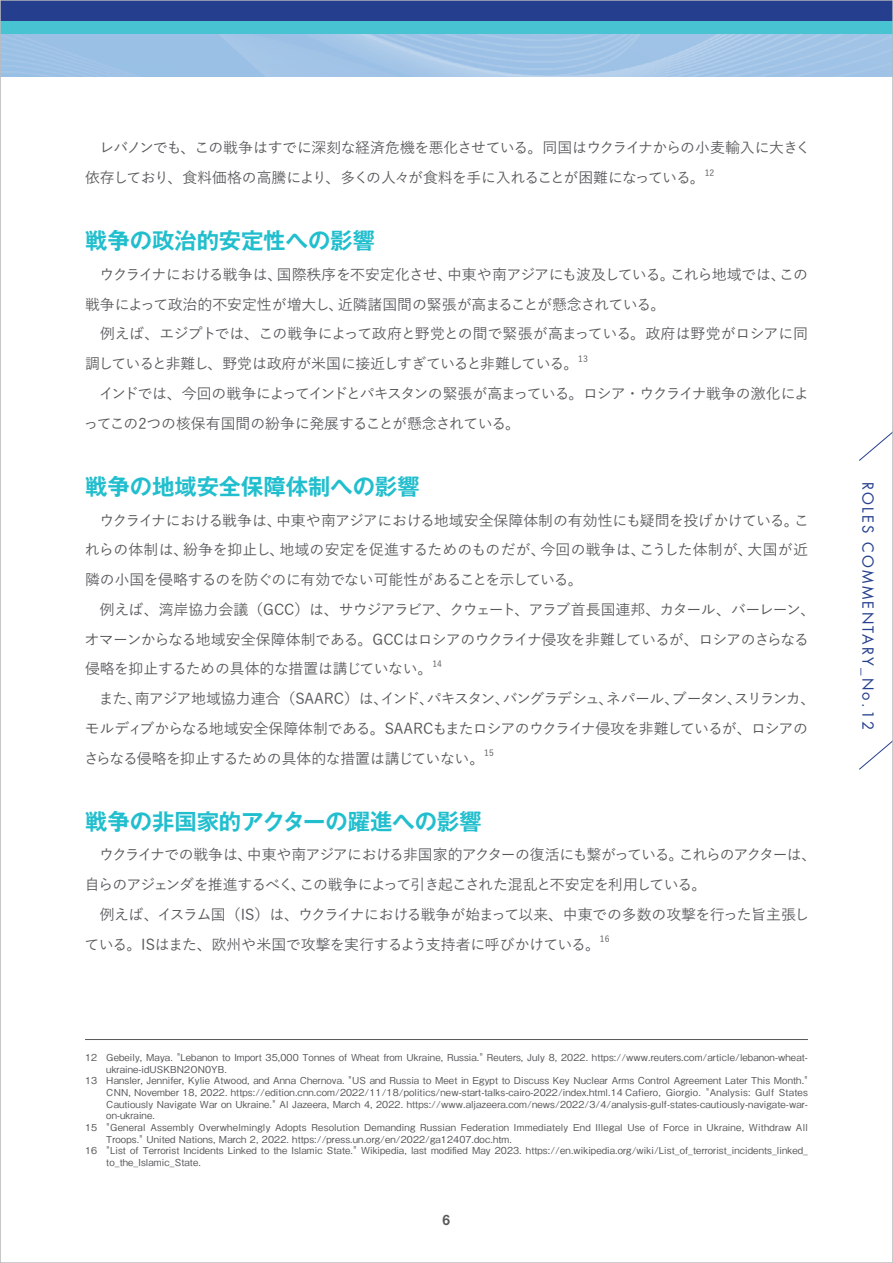
<style>
.page{position:relative;width:893px;height:1263px;background:#fff}
.page>*{position:absolute;margin:0;border:0;box-sizing:border-box;transform-origin:0 0}
.ROLES_中見出し{font:700 22.35px "Gothic MB101 Pro De";color:#21bece}
.ROLES_本文{font:14.85px/29.7px "Yu Gothic Std M";letter-spacing:-.035em;color:#57585a}
.ROLES_中見出し-2{font:14.85px/29.7px "Yu Gothic Std M";letter-spacing:-.045em;color:#57585a;text-align:justify}
.ROLES_中見出し-3{font:14.85px/29.7px "Yu Gothic Std M";letter-spacing:-.02em;color:#57585a}
.ROLES_小見出し{font:14.85px "Futura Std";letter-spacing:.15em;color:#253f8e}
.t1{font:13.8px "Midashi Go Pr 5 MB31";color:#57585a}
.ROLES_注釈2{font:500 9.6px/11.7px "Gothic BBB Pr 6";letter-spacing:.01em;color:#57585a}
.ROLES_本文-2{font:8.7px "Yu Gothic Std M";color:#57585a}
</style>
<div class="page">
<svg style="left:2px;top:34px;width:889px;height:43px;fill:#a0c3e6"></svg>
<div style="left:0;top:0;width:893px;height:21px;background:#253f8e"></div>
<div style="left:0;top:21px;width:893px;height:13px;background:#47c3d2"></div>
<svg style="left:859px;top:433px;width:32px;height:28px"></svg>
<svg style="left:859px;top:742px;width:32px;height:28px"></svg>
<hr style="left:85px;top:1039px;width:723px;height:1px;background:#57585a">
<p class="ROLES_本文" style="left:85px;top:132px;width:727px">　レバノンでも、この戦争はすでに深刻な経済危機を悪化させている。同国はウクライナからの小麦輸入に大きく依存しており、食料価格の高騰により、多くの人々が食料を手に入れることが困難になっている。</p>
<p class="ROLES_本文-2" style="left:705px;top:166px;width:11px">12</p>
<p class="ROLES_中見出し" style="left:85px;top:222px;width:292px">戦争の政治的安定性への影響</p>
<p class="ROLES_中見出し-3" style="left:85px;top:259px;width:724px">　ウクライナにおける戦争は、国際秩序を不安定化させ、中東や南アジアにも波及している。これら地域では、この戦争によって政治的不安定性が増大し、近隣諸国間の緊張が高まることが懸念されている。</p>
<p class="ROLES_本文" style="left:85px;top:318px;width:724px">　例えば、エジプトでは、この戦争によって政府と野党との間で緊張が高まっている。政府は野党がロシアに同調していると非難し、野党は政府が米国に接近しすぎていると非難している。</p>
<p class="ROLES_本文-2" style="left:578px;top:352px;width:11px">13</p>
<p class="ROLES_本文" style="left:83px;top:378px;width:727px">　インドでは、今回の戦争によってインドとパキスタンの緊張が高まっている。ロシア・ウクライナ戦争の激化によってこの2つの核保有国間の紛争に発展することが懸念されている。</p>
<p class="ROLES_中見出し" style="left:85px;top:468px;width:336px">戦争の地域安全保障体制への影響</p>
<p class="ROLES_中見出し-2" style="left:85px;top:504px;width:725px">　ウクライナにおける戦争は、中東や南アジアにおける地域安全保障体制の有効性にも疑問を投げかけている。これらの体制は、紛争を抑止し、地域の安定を促進するためのものだが、今回の戦争は、こうした体制が、大国が近隣の小国を侵略するのを防ぐのに有効でない可能性があることを示している。</p>
<p class="ROLES_本文" style="left:85px;top:594px;width:732px">　例えば、湾岸協力会議（GCC）は、サウジアラビア、クウェート、アラブ首長国連邦、カタール、バーレーン、オマーンからなる地域安全保障体制である。GCCはロシアのウクライナ侵攻を非難しているが、ロシアのさらなる侵略を抑止するための具体的な措置は講じていない。</p>
<p class="ROLES_本文-2" style="left:432px;top:657px;width:11px">14</p>
<p class="ROLES_本文" style="left:84px;top:683px;width:733px">　また、南アジア地域協力連合（SAARC）は、インド、パキスタン、バングラデシュ、ネパール、ブータン、スリランカ、モルディブからなる地域安全保障体制である。SAARCもまたロシアのウクライナ侵攻を非難しているが、ロシアのさらなる侵略を抑止するための具体的な措置は講じていない。</p>
<p class="ROLES_本文-2" style="left:484px;top:747px;width:11px">15</p>
<p class="ROLES_中見出し" style="left:85px;top:803px;width:398px">戦争の非国家的アクターの躍進への影響</p>
<p class="ROLES_中見出し-2" style="left:85px;top:839px;width:733px">　ウクライナでの戦争は、中東や南アジアにおける非国家的アクターの復活にも繋がっている。これらのアクターは、自らのアジェンダを推進するべく、この戦争によって引き起こされた混乱と不安定を利用している。</p>
<p class="ROLES_本文" style="left:85px;top:899px;width:726px">　例えば、イスラム国（IS）は、ウクライナにおける戦争が始まって以来、中東での多数の攻撃を行った旨主張している。ISはまた、欧州や米国で攻撃を実行するよう支持者に呼びかけている。</p>
<p class="ROLES_本文-2" style="left:600px;top:933px;width:11px">16</p>
<p class="ROLES_注釈2" style="left:106px;top:1051px;width:703px;text-indent:-21px">12 Gebeily, Maya. "Lebanon to Import 35,000 Tonnes of Wheat from Ukraine, Russia." Reuters, July 8, 2022. https://www.reuters.com/article/lebanon-wheat&shy;ukraine-idUSKBN2ON0YB.</p>
<p class="ROLES_注釈2" style="left:106px;top:1074px;width:703px;text-align:justify;text-indent:-21px">13 Hansler, Jennifer, Kylie Atwood, and Anna Chernova. "US and Russia to Meet in Egypt to Discuss Key Nuclear Arms Control Agreement Later This Month." CNN, November 18, 2022. https://edition.cnn.com/2022/11/18/politics/new-start-talks-cairo-2022/index.html.14 Cafiero, Giorgio. "Analysis: Gulf States Cautiously Navigate War on Ukraine." Al Jazeera, March 4, 2022. https://www.aljazeera.com/news/2022/3/4/analysis-gulf-states-cautiously-navigate-war&shy;on-ukraine.</p>
<p class="ROLES_注釈2" style="left:106px;top:1121px;width:703px;text-indent:-21px">15 "General Assembly Overwhelmingly Adopts Resolution Demanding Russian Federation Immediately End Illegal Use of Force in Ukraine, Withdraw All<br>Troops." United Nations, March 2, 2022. https://press.un.org/en/2022/ga12407.doc.htm.</p>
<p class="ROLES_注釈2" style="left:106px;top:1144px;width:703px;text-indent:-21px">16 "List of Terrorist Incidents Linked to the Islamic State." Wikipedia, last modified May 2023. https://en.wikipedia.org/wiki/List_of_terrorist_incidents_linked_ to_the_Islamic_State.</p>
<h3 class="t1" style="left:443px;top:1208px;width:9px">6</h3>
<p class="ROLES_小見出し" style="left:877px;top:482px;width:250px;rotate:90deg">ROLES COMMENTARY_No.12</p>
</div>
